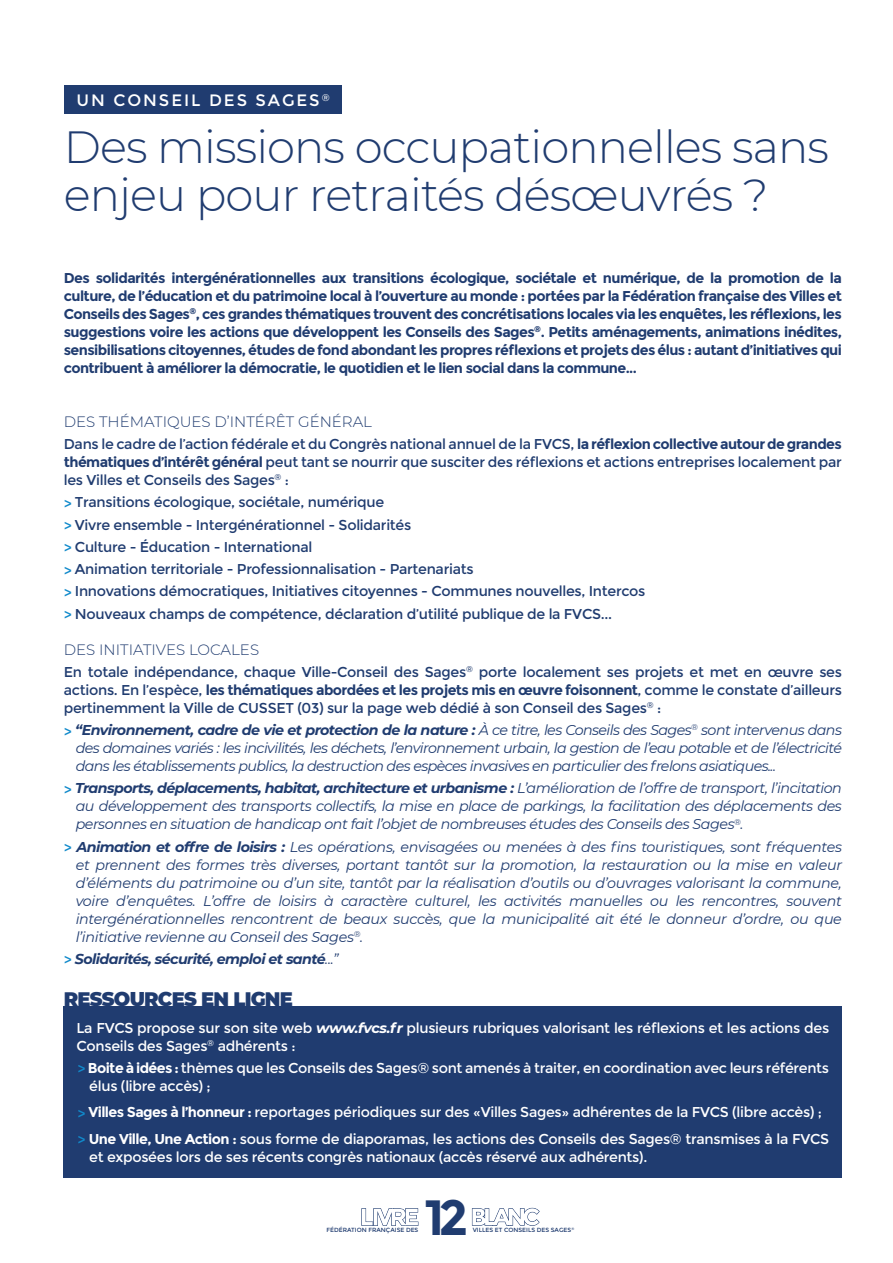
<style>
.page{position:relative;width:893px;height:1263px;background:#fff}
.page>*{position:absolute;margin:0;border:0;box-sizing:border-box;transform-origin:0 0}
.t1{font:700 49.5px "Montserrat";color:#203c70}
.t2{font:300 45px/48px "Montserrat";letter-spacing:-.02em;color:#203c70}
.t3{font:900 19.5px "Montserrat";letter-spacing:-.04em;color:#203c70}
.t4{font:16.5px "Montserrat";letter-spacing:.12em;color:#fff}
.t5{font:300 15px "Montserrat";color:#203c70}
.t6{font:italic 14.25px/18px "Montserrat";letter-spacing:-.03em;color:#203c70;text-align:justify}
.t7{font:14.25px/22.2px "Montserrat";letter-spacing:-.02em;color:#203c70;text-align:justify}
.t8{font:700 14.25px/18px "Montserrat";letter-spacing:-.04em;color:#203c70;text-align:justify}
.t9{font:14.25px/18px "Montserrat";letter-spacing:-.02em;color:#fff}
.t10{font:italic 700 14.25px "Montserrat";letter-spacing:-.04em;color:#203c70}
.t11{font:6px "Montserrat";color:#203c70}
.s1{font-weight:700}
.s2{font-weight:400}
.s3{font-weight:700;font-style:italic}
</style>
<div class="page">
<div style="left:64px;top:85px;width:278px;height:29px;background:#203c70"></div>
<div style="left:64px;top:1006px;width:778px;height:172px;background:#203c70"></div>
<svg style="left:472px;top:1208px;width:68px;height:18px"></svg>
<svg style="left:361px;top:1208px;width:57px;height:18px"></svg>
<p class="t4" style="left:77px;top:91px;width:255px">Un Conseil des Sages<sup>®</sup></p>
<h2 class="t2" style="left:64px;top:121px;width:767px">Des missions occupationnelles sans enjeu pour retraités désœuvrés ?</h2>
<p class="t8" style="left:64px;top:269px;width:780px">Des solidarités intergénérationnelles aux transitions écologique, sociétale et numérique, de la promotion de la culture, de l’éducation et du patrimoine local à l’ouverture au monde : portées par la Fédération française des Villes et Conseils des Sages<sup>®</sup>, ces grandes thématiques trouvent des concrétisations locales via les enquêtes, les réflexions, les suggestions voire les actions que développent les Conseils des Sages<sup>®</sup>. Petits aménagements, animations inédites, sensibilisations citoyennes, études de fond abondant les propres réflexions et projets des élus : autant d’initiatives qui contribuent à améliorer la démocratie, le quotidien et le lien social dans la commune...</p>
<p class="t5" style="left:64px;top:411px;width:305px">Des th ématiques d’intérêt général</p>
<p class="t7" style="left:64px;top:435px;width:780px;line-height:18px">Dans le cadre de l’action fédérale et du Congrès national annuel de la FVCS, <span class="s1">la réflexion collective autour de grandes thématiques d’intérêt général</span> peut tant se nourrir que susciter des réflexions et actions entreprises localement par les Villes et Conseils des Sages<sup>®</sup> :</p>
<p class="t7" style="left:64px;top:491px;width:583px;text-align:left"><sub>&gt;</sub> Transitions écologique, sociétale, numérique<br><sub>&gt;</sub> Vivre ensemble - I ntergénérationnel - Solidarités<br><sub>&gt;</sub> Culture - Éducation - I nternational<br><sub>&gt;</sub> Animation territoriale - Professionnalisation - Partenariats<br><sub>&gt;</sub> I nnovations démocratiques, I nitiatives citoyennes - Communes nouvelles, I ntercos <sub>&gt;</sub> Nouveaux champs de compétence, déclaration d’utilité publique de la FVCS...</p>
<p class="t5" style="left:64px;top:639px;width:197px">D es initiatives locales</p>
<p class="t7" style="left:64px;top:663px;width:780px;line-height:18px">En totale indépendance, chaque Ville-Conseil des Sages<sup>®</sup> porte localement ses projets et met en œuvre ses actions. En l’espèce, <span class="s1">les thématiques abordées et les projets mis en œuvre foisonnent</span>, comme le constate d’ailleurs pertinemment la Ville de CUSSET (03) sur la page web dédié à son Conseil des Sages<sup>®</sup> :</p>
<p class="t6" style="left:76px;top:721px;width:768px;text-indent:-12px"><sub>&gt;</sub> <span class="s1">“Environnement, cadre de vie et protection de la nature :</span> À ce titre, les Conseils des Sages<sup>®</sup> sont intervenus dans des domaines variés : les incivilités, les déchets, l’environnement urbain, la gestion de l’eau potable et de l’électricité dans les établissements publics, la destruction des espèces invasives en particulier des frelons asiatiques...</p>
<p class="t6" style="left:76px;top:779px;width:768px;text-indent:-12px"><sub>&gt;</sub> <span class="s1">Transports, déplacements, habitat, architecture et urbanisme :</span> L’amélioration de l’offre de transport, l’incitation au développement des transports collectifs, la mise en place de parkings, la facilitation des déplacements des personnes en situation de handicap ont fait l’objet de nombreuses études des Conseils des Sages<sup>®</sup>.</p>
<p class="t6" style="left:76px;top:837px;width:768px;text-indent:-12px"><sub>&gt;</sub> <span class="s1">Animation et offre de loisirs :</span> Les opérations, envisagées ou menées à des fins touristiques, sont fréquentes et prennent des formes très diverses, portant tantôt sur la promotion, la restauration ou la mise en valeur d’éléments du patrimoine ou d’un site, tantôt par la réalisation d’outils ou d’ouvrages valorisant la commune, voire d’enquêtes. L’offre de loisirs à caractère culturel, les activités manuelles ou les rencontres, souvent intergénérationnelles rencontrent de beaux succès, que la municipalité ait été le donneur d’ordre, ou que l’initiative revienne au Conseil des Sages<sup>®</sup>.</p>
<p class="t10" style="left:64px;top:949px;width:276px"><sub>&gt;</sub> Solidarités, sécurité, emploi et santé<span class="s2">...”</span></p>
<h3 class="t3" style="left:64px;top:984px;width:229px">RESSOURCES EN LIGNE</h3>
<p class="t9" style="left:77px;top:1019px;width:754px">La FVCS propose sur son site web <span class="s3">www.fvcs.fr</span> plusieurs rubriques valorisant les réflexions et les actions des<br>Conseils des Sages<sup>®</sup> adhérents :</p>
<p class="t9" style="left:89px;top:1059px;width:741px;text-indent:-12px"><sub>&gt;</sub> <span class="s1">Boite à idées :</span> thèmes que les Conseils des Sages® sont amenés à traiter, en coordination avec leurs référents élus (libre accès) ;</p>
<p class="t9" style="left:77px;top:1099px;width:752px;line-height:26.5px"><sub>&gt;</sub> <span class="s1">Villes Sages à l’honneur :</span> reportages périodiques sur des «Villes Sages» adhérentes de la FVCS (libre accès) ; <sub>&gt;</sub> <span class="s1">Une Ville, Une Action :</span> sous forme de diaporamas, les actions des Conseils des Sages® transmises à la FVCS</p>
<p class="t9" style="left:89px;top:1148px;width:559px">et exposées lors de ses récents congrès nationaux (accès réservé aux adhérents).</p>
<h1 class="t1" style="left:424px;top:1188px;width:45px">12</h1>
<p class="t11" style="left:327px;top:1226px;width:93px">Fédération française des</p>
<p class="t11" style="left:473px;top:1226px;width:103px">Villes et Conseils des Sages<sup>®</sup></p>
</div>
